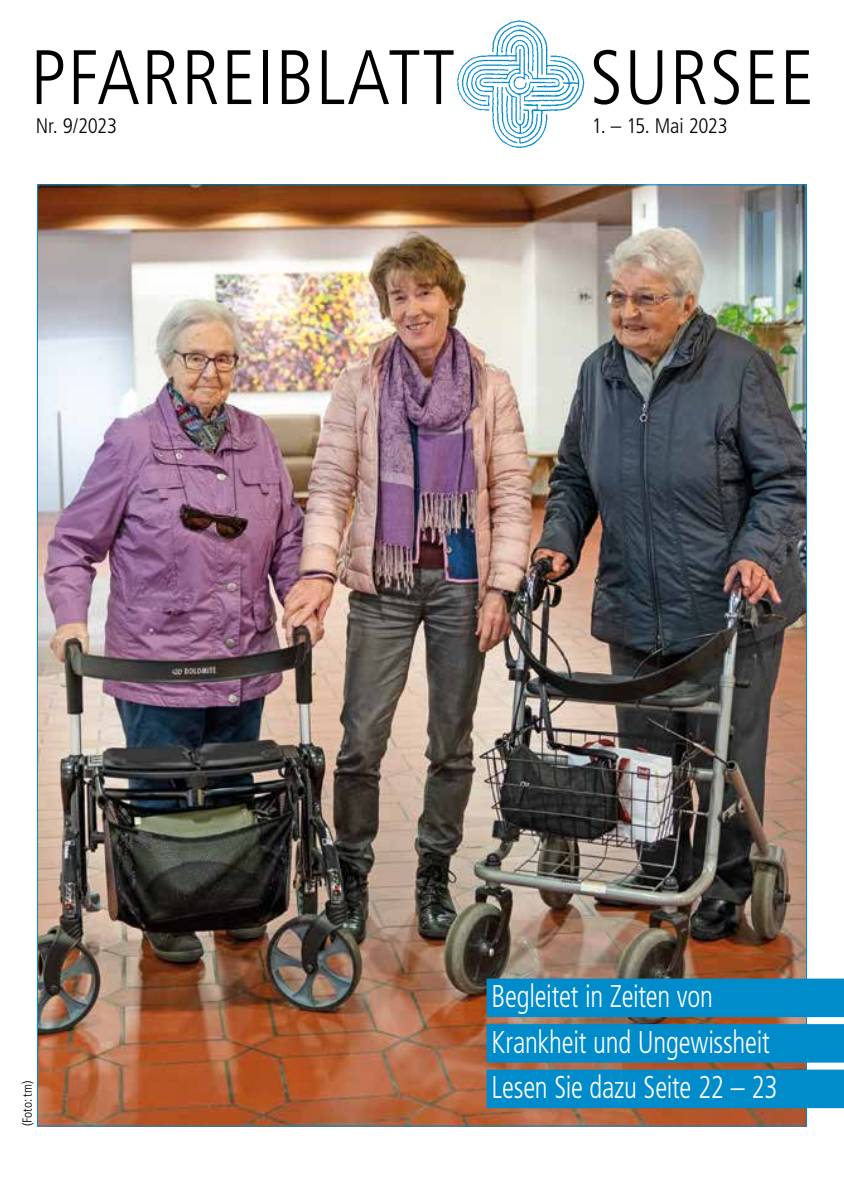
<style>
.page{position:relative;width:844px;height:1191px;background:#fff}
.page>*{position:absolute;margin:0;border:0;box-sizing:border-box;transform-origin:0 0}
.t1{font:300 condensed 31.5px/45.5px "Frutiger LT Std";letter-spacing:-.01em;color:#fff;scale:.88 1}
.t2{font:300 condensed 21px "Frutiger LT Std";letter-spacing:-.015em;color:#000}
.t3{font:300 condensed 13.12px "Frutiger LT Std";color:#000}
</style>
<div class="page">
<svg style="left:37px;top:50px;width:26px;height:54px"></svg>
<svg style="left:74px;top:50px;width:65px;height:54px"></svg>
<svg style="left:147px;top:50px;width:30px;height:54px"></svg>
<svg style="left:187px;top:50px;width:30px;height:54px"></svg>
<svg style="left:227px;top:50px;width:24px;height:54px"></svg>
<div style="left:263px;top:50px;width:5px;height:54px;background:#000"></div>
<svg style="left:282px;top:50px;width:27px;height:54px"></svg>
<svg style="left:322px;top:50px;width:131px;height:54px"></svg>
<svg style="left:593px;top:50px;width:25px;height:55px"></svg>
<svg style="left:630px;top:50px;width:32px;height:55px"></svg>
<svg style="left:676px;top:50px;width:29px;height:54px"></svg>
<svg style="left:713px;top:50px;width:25px;height:55px"></svg>
<svg style="left:750px;top:50px;width:23px;height:54px"></svg>
<svg style="left:786px;top:50px;width:23px;height:54px"></svg>
<img style="left:457px;top:20px;width:128px;height:128px">
<img style="left:39px;top:187px;width:765px;height:937px">
<div style="left:486px;top:978px;width:357px;height:39px;background:#008bcb"></div>
<div style="left:486px;top:1024px;width:357px;height:38px;background:#008bcb"></div>
<div style="left:486px;top:1069px;width:357px;height:39px;background:#008bcb"></div>
<p class="t2" style="left:36px;top:114px;width:83px">Nr. 9/2023</p>
<p class="t2" style="left:591px;top:114px;width:137px">1. – 15. Mai 2023</p>
<p class="t3" style="left:20px;top:1126px;width:47px;rotate:-90deg">(Foto: tm)</p>
<p class="t1" style="left:491px;top:974px;width:326px">Begleitet in Zeiten von<br>Krankheit und Ungewissheit<br>Lesen Sie dazu Seite 22 – 23</p>
</div>
